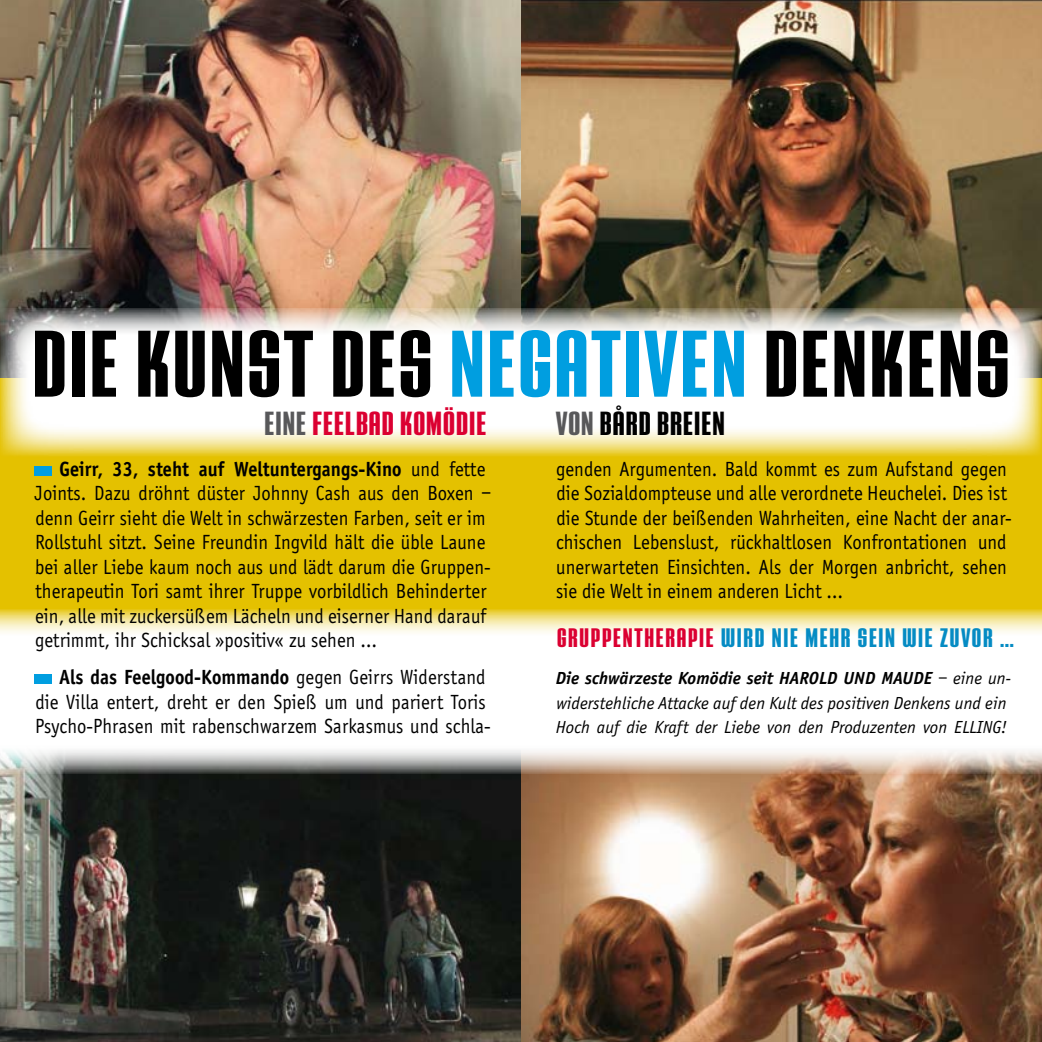
<style>
.page{position:relative;width:1042px;height:1042px;background:#fff}
.page>*{position:absolute;margin:0;border:0;box-sizing:border-box;transform-origin:0 0}
.t1{font:98.88px "House Gothic HG23 Cond BOLD1";letter-spacing:.03em;color:#000}
.t2{font:35px "House Gothic HG23 Cond BOLD1";letter-spacing:.03em;color:#db0031}
.t3{font:35px "House Gothic HG23 Cond BOLD1";letter-spacing:.03em;color:#000}
.t4{font:28px "House Gothic HG23 Cond BOLD1";letter-spacing:.06em;color:#058bc3}
.t5{font:21.18px/24.5px "Officina Sans";letter-spacing:.005em;color:#000;scale:.91 1}
.t6{font:italic 18.03px/24.5px "Officina Sans";letter-spacing:.005em;color:#000}
.s1{color:#009ee0}
.s2{color:#58585a}
.s3{color:#db0031}
.s4{font-weight:700}
</style>
<div class="page">
<div style="left:0;top:0;width:1042px;height:833px;background:#e4c100"></div>
<img style="left:0;top:0;width:521px;height:308px">
<img style="left:521px;top:0;width:521px;height:308px">
<img style="left:0;top:774px;width:1042px;height:268px">
<svg style="left:0;top:308px;width:1042px;height:148px;background:#f1eddc"></svg>
<svg style="left:0;top:610px;width:1042px;height:164px;background:#f4f1e6"></svg>
<div style="left:35px;top:466px;width:17px;height:10px;background:#009ee0"></div>
<div style="left:35px;top:674px;width:17px;height:10px;background:#009ee0"></div>
<h1 class="t1" style="left:33px;top:313px;width:978px">DIE KUNST DES <span class="s1">NEGATIVEN</span> DENKENS</h1>
<h2 class="t2" style="left:264px;top:405px;width:223px"><span class="s2">EINE</span> FEELBAD KOMÖDIE</h2>
<h2 class="t3" style="left:556px;top:405px;width:171px"><span class="s2">VON</span> BÅRD BREIEN</h2>
<p class="t5" style="left:556px;top:457px;width:502px">genden Argumenten. Bald kommt es zum Aufstand gegen die Sozialdompteuse und alle verordnete Heuchelei. Dies ist die Stunde der beißenden Wahrheiten, eine Nacht der anar&shy;chischen Lebenslust, rückhaltlosen Konfrontationen und unerwarteten Einsichten. Als der Morgen anbricht, sehen sie die Welt in einem anderen Licht …</p>
<h3 class="t4" style="left:557px;top:624px;width:458px"><span class="s3">GRUPPENTHERAPIE</span> WIRD NIE MEHR SEIN WIE ZUVOR …</h3>
<p class="t6" style="left:556px;top:666px;width:457px"><span class="s4">Die schwärzeste Komödie seit HAROLD UND MAUDE</span> – eine un&shy;widerstehliche Attacke auf den Kult des positiven Denkens und ein<br>Hoch auf die Kraft der Liebe von den Produzenten von ELLING!</p>
<p class="t5" style="left:35px;top:457px;width:503px;text-indent:25px"><span class="s4">Geirr, 33, steht auf Weltuntergangs-Kino</span> und fette Joints. Dazu dröhnt düster Johnny Cash aus den Boxen – denn Geirr sieht die Welt in schwärzesten Farben, seit er im Rollstuhl sitzt. Seine Freundin Ingvild hält die üble Laune bei aller Liebe kaum noch aus und lädt darum die Gruppen&shy;therapeutin Tori samt ihrer Truppe vorbildlich Behinderter ein, alle mit zuckersüßem Lächeln und eiserner Hand darauf getrimmt, ihr Schicksal »positiv« zu sehen …</p>
<p class="t5" style="left:35px;top:665px;width:502px;text-indent:25px"><span class="s4">Als das Feelgood-Kommando</span> gegen Geirrs Widerstand die Villa entert, dreht er den Spieß um und pariert Toris<br>Psycho-Phrasen mit rabenschwarzem Sarkasmus und schla-</p>
</div>
